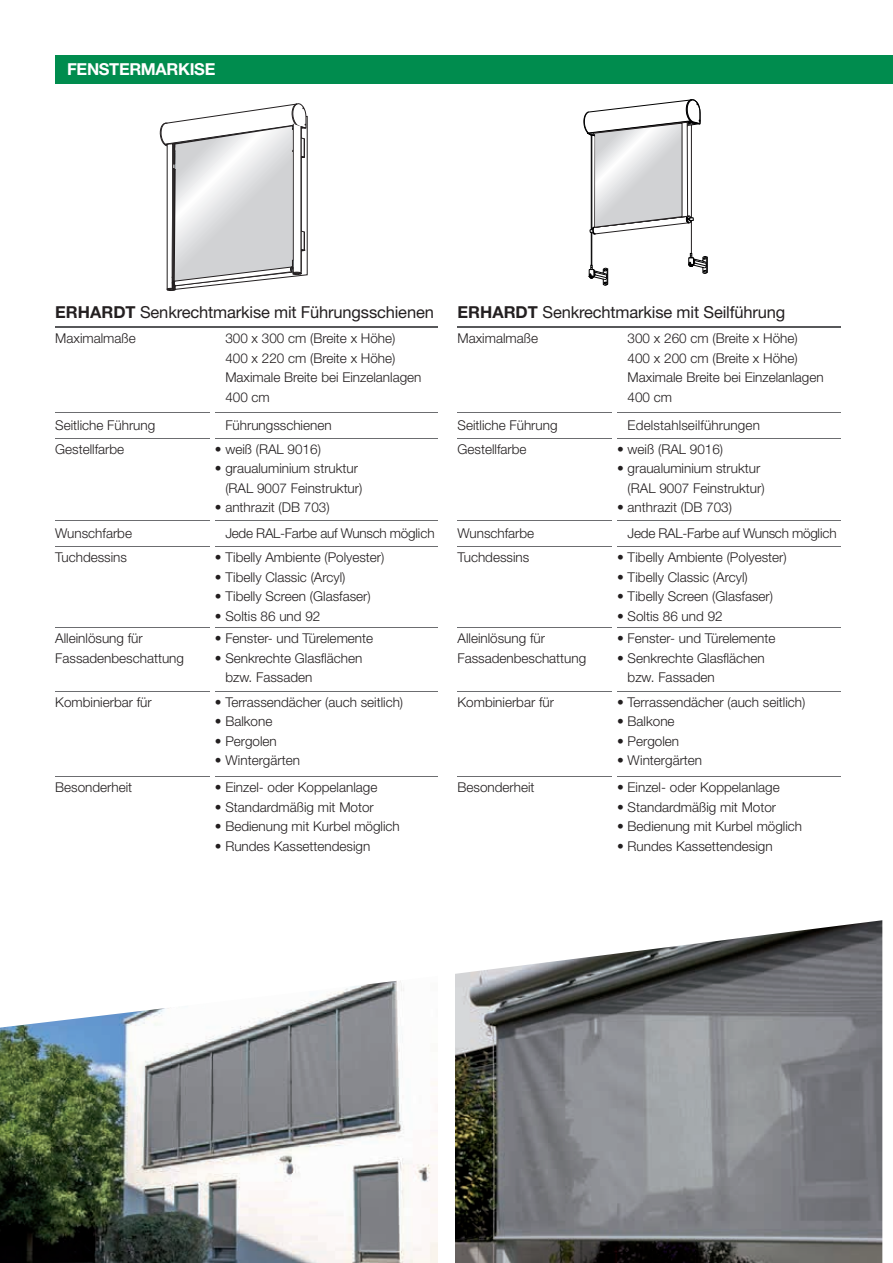
<style>
.page{position:relative;width:893px;height:1263px;background:#fff}
.page>*{position:absolute;margin:0;border:0;box-sizing:border-box;transform-origin:0 0}
.t1{font:16.5px "Helvetica Neue LT Pro";letter-spacing:-.01em;color:#231f20}
.t2{font:700 16.5px "Helvetica Neue LT Pro";letter-spacing:-.02em;color:#fff}
.t3{font:300 13.5px/19.5px "Helvetica Neue LT Pro";color:#231f20}
.t4{font:300 13.5px "Helvetica Neue LT Pro";letter-spacing:-.02em;color:#231f20}
.s1{font-weight:700}
</style>
<div class="page">
<div style="left:55px;top:55px;width:838px;height:29px;background:#008c4e"></div>
<svg style="left:160px;top:103px;width:148px;height:188px"></svg>
<svg style="left:583px;top:99px;width:125px;height:187px"></svg>
<img style="left:0;top:981px;width:438px;height:282px">
<img style="left:455px;top:920px;width:427px;height:343px">
<hr style="left:55px;top:412px;width:155px;height:1px;background:#6c6d70">
<hr style="left:215px;top:412px;width:223px;height:1px;background:#6c6d70">
<hr style="left:55px;top:438px;width:155px;height:1px;background:#6c6d70">
<hr style="left:215px;top:438px;width:223px;height:1px;background:#6c6d70">
<hr style="left:55px;top:521px;width:155px;height:1px;background:#6c6d70">
<hr style="left:215px;top:521px;width:223px;height:1px;background:#6c6d70">
<hr style="left:55px;top:546px;width:155px;height:1px;background:#6c6d70">
<hr style="left:215px;top:546px;width:223px;height:1px;background:#6c6d70">
<hr style="left:55px;top:627px;width:155px;height:1px;background:#6c6d70">
<hr style="left:215px;top:627px;width:223px;height:1px;background:#6c6d70">
<hr style="left:55px;top:691px;width:155px;height:1px;background:#6c6d70">
<hr style="left:215px;top:691px;width:223px;height:1px;background:#6c6d70">
<hr style="left:55px;top:776px;width:155px;height:1px;background:#6c6d70">
<hr style="left:215px;top:776px;width:223px;height:1px;background:#6c6d70">
<hr style="left:55px;top:327px;width:158px;height:1px;background:#57585a">
<hr style="left:213px;top:327px;width:225px;height:1px;background:#57585a">
<hr style="left:458px;top:412px;width:155px;height:1px;background:#6c6d70">
<hr style="left:617px;top:412px;width:223px;height:1px;background:#6c6d70">
<hr style="left:458px;top:438px;width:155px;height:1px;background:#6c6d70">
<hr style="left:617px;top:438px;width:223px;height:1px;background:#6c6d70">
<hr style="left:458px;top:521px;width:155px;height:1px;background:#6c6d70">
<hr style="left:617px;top:521px;width:223px;height:1px;background:#6c6d70">
<hr style="left:458px;top:546px;width:155px;height:1px;background:#6c6d70">
<hr style="left:617px;top:546px;width:223px;height:1px;background:#6c6d70">
<hr style="left:458px;top:627px;width:155px;height:1px;background:#6c6d70">
<hr style="left:617px;top:627px;width:223px;height:1px;background:#6c6d70">
<hr style="left:458px;top:691px;width:155px;height:1px;background:#6c6d70">
<hr style="left:617px;top:691px;width:223px;height:1px;background:#6c6d70">
<hr style="left:458px;top:776px;width:155px;height:1px;background:#6c6d70">
<hr style="left:617px;top:776px;width:223px;height:1px;background:#6c6d70">
<hr style="left:458px;top:327px;width:157px;height:1px;background:#57585a">
<hr style="left:615px;top:327px;width:225px;height:1px;background:#57585a">
<p class="t2" style="left:67px;top:59px;width:150px">FENSTERMARKISE</p>
<p class="t1" style="left:55px;top:302px;width:380px"><span class="s1">ERHARDT</span> Senkrechtmarkise mit Führungsschienen</p>
<p class="t3" style="left:55px;top:329px;width:82px">Maximalmaße</p>
<p class="t3" style="left:225px;top:329px;width:198px">300 x 300 cm (Breite x Höhe)<br>400 x 220 cm (Breite x Höhe)<br>Maximale Breite bei Einzelanlagen<br>400 cm</p>
<p class="t3" style="left:55px;top:415px;width:102px">Seitliche Führung</p>
<p class="t3" style="left:225px;top:415px;width:108px">Führungsschienen</p>
<p class="t3" style="left:55px;top:439px;width:71px">Gestellfarbe</p>
<p class="t3" style="left:215px;top:439px;width:108px">• weiß (RAL 9016)</p>
<p class="t3" style="left:225px;top:459px;width:139px;text-indent:-11px">• graualuminium struktur (RAL 9007 Feinstruktur)</p>
<p class="t3" style="left:215px;top:498px;width:116px">• anthrazit (DB 703)</p>
<p class="t3" style="left:55px;top:524px;width:78px">Wunschfarbe</p>
<p class="t4" style="left:225px;top:525px;width:211px">Jede RAL-Farbe auf Wunsch möglich</p>
<p class="t3" style="left:55px;top:548px;width:73px">Tuchdessins</p>
<p class="t3" style="left:215px;top:548px;width:171px">• Tibelly Ambiente (Polyester)</p>
<p class="t3" style="left:215px;top:567px;width:132px">• Tibelly Classic (Arcyl)</p>
<p class="t3" style="left:215px;top:587px;width:157px">• Tibelly Screen (Glasfaser)</p>
<p class="t3" style="left:215px;top:606px;width:107px">• Soltis 86 und 92</p>
<p class="t3" style="left:55px;top:628px;width:130px">Alleinlösung für<br>Fassadenbeschattung</p>
<p class="t3" style="left:215px;top:628px;width:160px">• Fenster- und Türelemente</p>
<p class="t3" style="left:225px;top:648px;width:139px;text-indent:-11px">• Senkrechte Glasflächen bzw. Fassaden</p>
<p class="t3" style="left:55px;top:692px;width:98px">Kombinierbar für</p>
<p class="t3" style="left:215px;top:692px;width:190px">• Terrassendächer (auch seitlich)</p>
<p class="t3" style="left:215px;top:712px;width:59px">• Balkone</p>
<p class="t3" style="left:215px;top:731px;width:64px">• Pergolen</p>
<p class="t3" style="left:215px;top:751px;width:87px">• Wintergärten</p>
<p class="t3" style="left:55px;top:777px;width:79px">Besonderheit</p>
<p class="t3" style="left:215px;top:777px;width:164px">• Einzel- oder Koppelanlage</p>
<p class="t3" style="left:215px;top:797px;width:161px">• Standardmäßig mit Motor</p>
<p class="t3" style="left:215px;top:816px;width:187px">• Bedienung mit Kurbel möglich</p>
<p class="t3" style="left:215px;top:836px;width:157px">• Rundes Kassettendesign</p>
<p class="t1" style="left:458px;top:302px;width:329px"><span class="s1">ERHARDT</span> Senkrechtmarkise mit Seilführung</p>
<p class="t3" style="left:458px;top:329px;width:82px">Maximalmaße</p>
<p class="t3" style="left:628px;top:329px;width:198px">300 x 260 cm (Breite x Höhe)<br>400 x 200 cm (Breite x Höhe)<br>Maximale Breite bei Einzelanlagen<br>400 cm</p>
<p class="t3" style="left:458px;top:415px;width:102px">Seitliche Führung</p>
<p class="t3" style="left:628px;top:415px;width:134px">Edelstahlseilführungen</p>
<p class="t3" style="left:458px;top:439px;width:71px">Gestellfarbe</p>
<p class="t3" style="left:617px;top:439px;width:108px">• weiß (RAL 9016)</p>
<p class="t3" style="left:628px;top:459px;width:139px;text-indent:-11px">• graualuminium struktur (RAL 9007 Feinstruktur)</p>
<p class="t3" style="left:617px;top:498px;width:116px">• anthrazit (DB 703)</p>
<p class="t3" style="left:458px;top:524px;width:78px">Wunschfarbe</p>
<p class="t4" style="left:628px;top:525px;width:211px">Jede RAL-Farbe auf Wunsch möglich</p>
<p class="t3" style="left:458px;top:548px;width:73px">Tuchdessins</p>
<p class="t3" style="left:617px;top:548px;width:171px">• Tibelly Ambiente (Polyester)</p>
<p class="t3" style="left:617px;top:567px;width:132px">• Tibelly Classic (Arcyl)</p>
<p class="t3" style="left:617px;top:587px;width:157px">• Tibelly Screen (Glasfaser)</p>
<p class="t3" style="left:617px;top:606px;width:107px">• Soltis 86 und 92</p>
<p class="t3" style="left:458px;top:628px;width:130px">Alleinlösung für<br>Fassadenbeschattung</p>
<p class="t3" style="left:617px;top:628px;width:160px">• Fenster- und Türelemente</p>
<p class="t3" style="left:628px;top:648px;width:139px;text-indent:-11px">• Senkrechte Glasflächen bzw. Fassaden</p>
<p class="t3" style="left:458px;top:692px;width:98px">Kombinierbar für</p>
<p class="t3" style="left:617px;top:692px;width:190px">• Terrassendächer (auch seitlich)</p>
<p class="t3" style="left:617px;top:712px;width:59px">• Balkone</p>
<p class="t3" style="left:617px;top:731px;width:64px">• Pergolen</p>
<p class="t3" style="left:617px;top:751px;width:87px">• Wintergärten</p>
<p class="t3" style="left:458px;top:777px;width:79px">Besonderheit</p>
<p class="t3" style="left:617px;top:777px;width:164px">• Einzel- oder Koppelanlage</p>
<p class="t3" style="left:617px;top:797px;width:161px">• Standardmäßig mit Motor</p>
<p class="t3" style="left:617px;top:816px;width:187px">• Bedienung mit Kurbel möglich</p>
<p class="t3" style="left:617px;top:836px;width:157px">• Rundes Kassettendesign</p>
</div>
